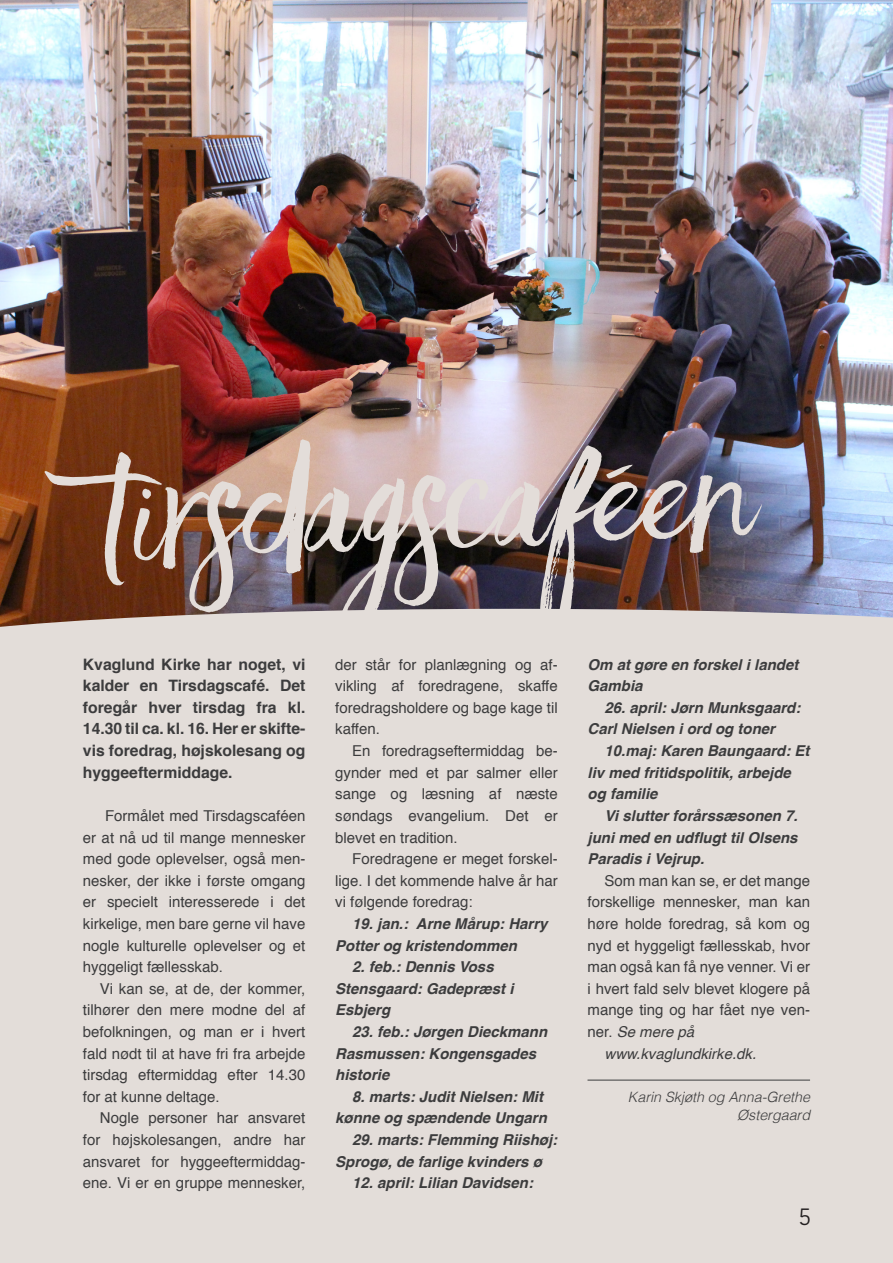
<style>
.page{position:relative;width:893px;height:1263px;background:#fff}
.page>*{position:absolute;margin:0;border:0;box-sizing:border-box;transform-origin:0 0}
.Manchet_sort{font:142.95px "Faith And Glory One";color:#e3ddd9}
.t1{font:300 25.5px "Kohinoor Devanagari";color:#231f20}
.Manchet_sort-2{font:700 15.75px/21.6px "Helvetica";color:#3c3c3d;text-align:justify}
.Brødtekst_sort{font:15px/21.6px "Helvetica";color:#3c3c3d;text-align:justify}
.Brødtekst_sort-2{font:italic 700 15px/21.6px "Helvetica";color:#3c3c3d}
.Brødtekst_sort-3{font:italic 15px "Helvetica";color:#3c3c3d}
.forfatter_sidst{font:italic 300 14.25px/18px "Helvetica";color:#3c3c3d;text-align:right}
.s1{font-style:italic}
</style>
<div class="page">
<div style="left:0;top:648px;width:893px;height:615px;background:#e3ddd9"></div>
<img style="left:0;top:0;width:893px;height:609px">
<svg style="left:0;top:609px;width:893px;height:39px;background:#d6cdc9"></svg>
<hr style="left:587px;top:1080px;width:223px;height:1px;background:#3c3c3d">
<p class="Manchet_sort" style="left:97px;top:419px;width:653px;rotate:-2deg">Tirsdagscaféen</p>
<p class="Manchet_sort-2" style="left:83px;top:653px;width:224px">Kvaglund Kirke har noget, vi kalder en Tirsdagscafé. Det foregår hver tirsdag fra kl.<br>14.30 til ca. kl. 16. Her er skifte&shy;vis foredrag, højskolesang og hyggeeftermiddage.</p>
<p class="Brødtekst_sort" style="left:83px;top:805px;width:224px;text-indent:22px">Formålet med Tirsdagscaféen er at nå ud til mange mennesker med gode oplevelser, også men&shy;nesker, der ikke i første omgang er specielt interesserede i det kirkelige, men bare gerne vil have nogle kulturelle oplevelser og et hyggeligt fællesskab.</p>
<p class="Brødtekst_sort" style="left:83px;top:978px;width:224px;text-indent:17px">Vi kan se, at de, der kommer, tilhører den mere modne del af befolkningen, og man er i hvert fald nødt til at have fri fra arbejde tirsdag eftermiddag efter 14.30 for at kunne deltage.</p>
<p class="Brødtekst_sort" style="left:83px;top:1108px;width:224px;text-indent:17px">Nogle personer har ansvaret for højskolesangen, andre har ansvaret for hyggeeftermiddag&shy;ene. Vi er en gruppe mennesker,</p>
<p class="Brødtekst_sort" style="left:335px;top:654px;width:224px">der står for planlægning og af&shy;vikling af foredragene, skaffe foredragsholdere og bage kage til kaffen.</p>
<p class="Brødtekst_sort" style="left:335px;top:740px;width:224px;text-indent:17px">En foredragseftermiddag be&shy;gynder med et par salmer eller sange og læsning af næste søndags evangelium. Det er blevet en tradition.</p>
<p class="Brødtekst_sort" style="left:335px;top:848px;width:224px;text-indent:17px">Foredragene er meget forskel&shy;lige. I det kommende halve år har vi følgende foredrag:</p>
<p class="Brødtekst_sort-2" style="left:335px;top:913px;width:214px;text-indent:17px">19. jan.: Arne Mårup: Harry<br>Potter og kristendommen</p>
<p class="Brødtekst_sort-2" style="left:335px;top:956px;width:180px;text-indent:17px">2. feb.: Dennis Voss<br>Stensgaard: Gadepræst i<br>Esbjerg</p>
<p class="Brødtekst_sort-2" style="left:335px;top:1021px;width:214px;text-indent:17px">23. feb.: Jørgen Dieckmann<br>Rasmussen: Kongensgades historie</p>
<p class="Brødtekst_sort-2" style="left:335px;top:1086px;width:213px;text-align:right">8. marts: Judit Nielsen: Mit kønne og spændende Ungarn</p>
<p class="Brødtekst_sort-2" style="left:335px;top:1129px;width:224px;text-indent:17px">29. marts: Flemming Riishøj:<br>Sprogø, de farlige kvinders ø</p>
<p class="Brødtekst_sort-2" style="left:352px;top:1172px;width:182px">12. april: Lilian Davidsen:</p>
<p class="Brødtekst_sort-2" style="left:587px;top:654px;width:212px">Om at gøre en forskel i landet<br>Gambia</p>
<p class="Brødtekst_sort-2" style="left:587px;top:697px;width:214px;text-indent:17px">26. april: Jørn Munksgaard:<br>Carl Nielsen i ord og toner</p>
<p class="Brødtekst_sort-2" style="left:587px;top:740px;width:224px;text-indent:17px">10.maj: Karen Baungaard: Et liv med fritidspolitik, arbejde og familie</p>
<p class="Brødtekst_sort-2" style="left:587px;top:805px;width:212px;text-align:justify;text-indent:17px">Vi slutter forårssæsonen 7. juni med en udflugt til Olsens Paradis i Vejrup.</p>
<p class="Brødtekst_sort" style="left:587px;top:870px;width:224px;text-indent:17px">Som man kan se, er det mange forskellige mennesker, man kan høre holde foredrag, så kom og nyd et hyggeligt fællesskab, hvor man også kan få nye venner. Vi er i hvert fald selv blevet klogere på mange ting og har fået nye ven&shy;ner. <span class="s1">Se mere på</span></p>
<p class="Brødtekst_sort-3" style="left:604px;top:1041px;width:153px">www.kvaglundkirke.dk.</p>
<p class="forfatter_sidst" style="left:628px;top:1087px;width:184px">Karin Skjøth og Anna-Grethe<br>Østergaard</p>
<p class="t1" style="left:798px;top:1201px;width:14px">5</p>
</div>
